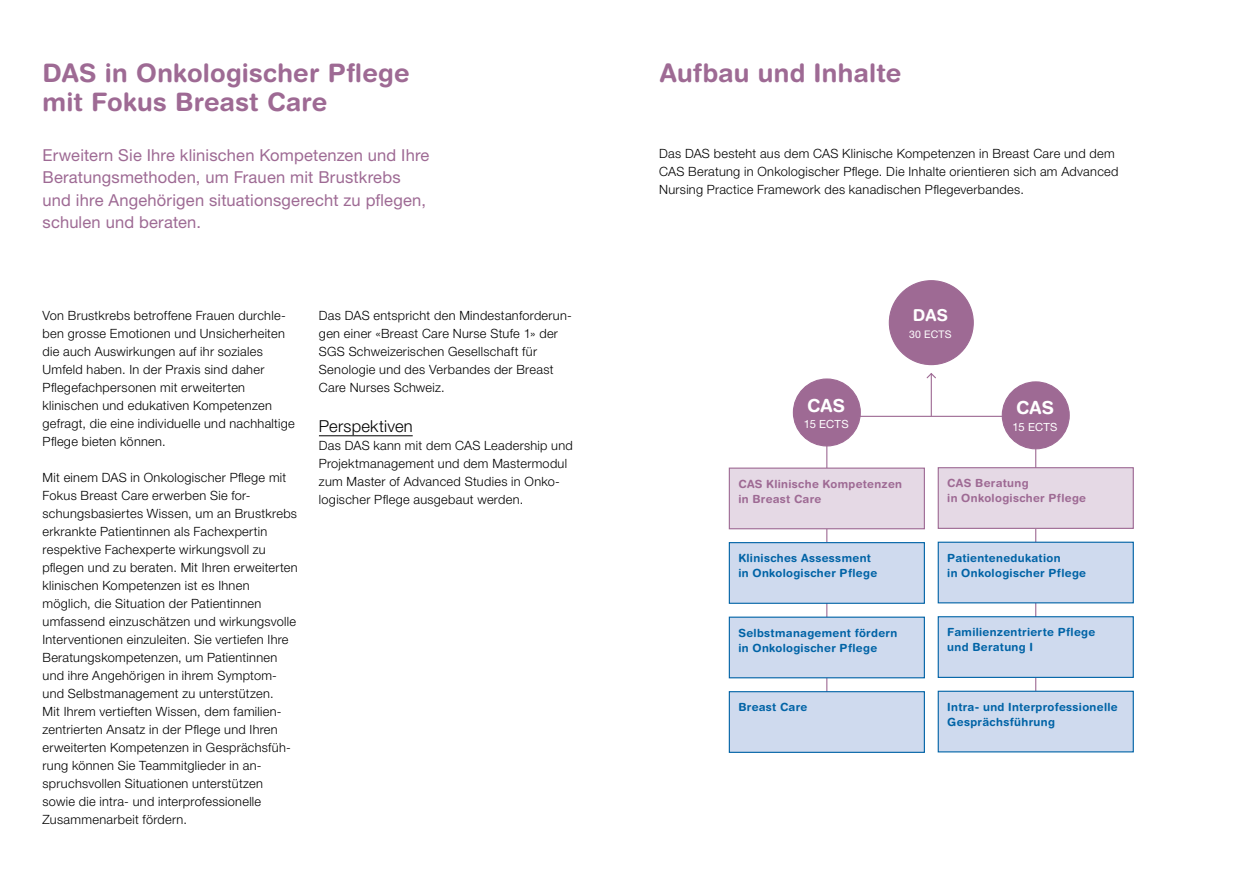
<style>
.page{position:relative;width:1246px;height:893px;background:#fff}
.page>*{position:absolute;margin:0;border:0;box-sizing:border-box;transform-origin:0 0}
.t1{font:700 25.5px/28.5px "Helvetica Rounded LT Std";letter-spacing:.01em;color:#9e6a94}
.t2{font:700 18px "Helvetica Rounded LT Std";letter-spacing:.02em;color:#fff}
.t3{font:16.5px/22.5px "Helvetica Neue LT Std";letter-spacing:.01em;color:#9e6a94}
.t4{font:300 16.5px "Helvetica Neue LT Std";letter-spacing:.015em;color:#000}
.t5{font:700 16.5px "Helvetica Rounded LT Std";color:#fff}
.t6{font:300 12.75px/18px "Helvetica Neue LT Std";letter-spacing:.025em;color:#000}
.t7{font:700 11.25px/15px "Helvetica Rounded LT Std";letter-spacing:.03em;color:#0063a6}
.t8{font:700 11.25px/15px "Helvetica Rounded LT Std";letter-spacing:.03em;color:#9e6a94}
.t9{font:11.25px "Helvetica Neue LT Std";letter-spacing:.015em;color:#fff}
.t10{font:10.5px "Helvetica Neue LT Std";letter-spacing:.025em;color:#fff}
</style>
<div class="page">
<hr style="left:834px;top:416px;width:210px;height:1px;background:#9e6a94">
<hr style="left:826px;top:444px;width:1px;height:293px;background:#9e6a94">
<hr style="left:1035px;top:444px;width:1px;height:293px;background:#9e6a94">
<div style="left:1002px;top:382px;width:67px;height:67px;background:#9e6a94;border-radius:50%"></div>
<div style="left:1002px;top:381px;width:68px;height:68px;border:1px solid #9e6a94;border-radius:50%"></div>
<div style="left:793px;top:379px;width:67px;height:67px;background:#9e6a94;border-radius:50%"></div>
<div style="left:793px;top:378px;width:68px;height:68px;border:1px solid #9e6a94;border-radius:50%"></div>
<div style="left:729px;top:468px;width:195px;height:61px;background:#e5d9e5"></div>
<div style="left:729px;top:468px;width:196px;height:61px;border:1px solid #9e6a94"></div>
<div style="left:729px;top:543px;width:195px;height:60px;background:#cfdaee"></div>
<div style="left:729px;top:542px;width:196px;height:62px;border:1px solid #0063a6"></div>
<div style="left:729px;top:617px;width:195px;height:61px;background:#cfdaee"></div>
<div style="left:729px;top:617px;width:196px;height:61px;border:1px solid #0063a6"></div>
<div style="left:729px;top:692px;width:195px;height:60px;background:#cfdaee"></div>
<div style="left:729px;top:691px;width:196px;height:62px;border:1px solid #0063a6"></div>
<div style="left:938px;top:468px;width:195px;height:60px;background:#e5d9e5"></div>
<div style="left:938px;top:467px;width:196px;height:62px;border:1px solid #9e6a94"></div>
<div style="left:938px;top:542px;width:195px;height:61px;background:#cfdaee"></div>
<div style="left:938px;top:542px;width:196px;height:61px;border:1px solid #0063a6"></div>
<div style="left:938px;top:617px;width:195px;height:60px;background:#cfdaee"></div>
<div style="left:938px;top:616px;width:196px;height:62px;border:1px solid #0063a6"></div>
<div style="left:938px;top:691px;width:195px;height:61px;background:#cfdaee"></div>
<div style="left:938px;top:691px;width:196px;height:61px;border:1px solid #0063a6"></div>
<svg style="left:926px;top:373px;width:10px;height:6px"></svg>
<hr style="left:931px;top:374px;width:1px;height:42px;background:#9e6a94">
<div style="left:889px;top:281px;width:84px;height:84px;background:#9e6a94;border-radius:50%"></div>
<hr style="left:319px;top:435px;width:94px;height:1px;background:#000">
<h1 class="t1" style="left:43px;top:59px;width:369px">DAS in Onkologischer Pflege mit Fokus Breast Care</h1>
<p class="t3" style="left:43px;top:143px;width:388px">Erweitern Sie Ihre klinischen Kompetenzen und Ihre Beratungsmethoden, um Frauen mit Brustkrebs und ihre Angehörigen situationsgerecht zu pflegen, schulen und beraten.</p>
<p class="t6" style="left:43px;top:306px;width:254px">Von Brustkrebs betroffene Frauen durchle&shy;ben grosse Emotionen und Unsicherheiten die auch Auswirkungen auf ihr soziales Umfeld haben. In der Praxis sind daher Pflegefachpersonen mit erweiterten klinischen und edukativen Kompetenzen gefragt, die eine individuelle und nachhaltige Pflege bieten können.</p>
<p class="t6" style="left:43px;top:468px;width:257px">Mit einem DAS in Onkologischer Pflege mit Fokus Breast Care erwerben Sie for&shy;schungsbasiertes Wissen, um an Brustkrebs erkrankte Patientinnen als Fachexpertin respektive Fachexperte wirkungsvoll zu pflegen und zu beraten. Mit Ihren erweiterten klinischen Kompetenzen ist es Ihnen möglich, die Situation der Patientinnen umfassend einzuschätzen und wirkungsvolle Interventionen einzuleiten. Sie vertiefen Ihre Beratungskompetenzen, um Patientinnen und ihre Angehörigen in ihrem Symptom&shy;und Selbstmanagement zu unterstützen.<br>Mit Ihrem vertieften Wissen, dem familien&shy;zentrierten Ansatz in der Pflege und Ihren erweiterten Kompetenzen in Gesprächsfüh&shy;rung können Sie Teammitglieder in an&shy;spruchsvollen Situationen unterstützen sowie die intra- und interprofessionelle Zusammenarbeit fördern.</p>
<p class="t6" style="left:319px;top:306px;width:254px">Das DAS entspricht den Mindestanforderun&shy;gen einer «Breast Care Nurse Stufe 1» der SGS Schweizerischen Gesellschaft für Senologie und des Verbandes der Breast Care Nurses Schweiz.</p>
<p class="t4" style="left:319px;top:416px;width:95px">Perspektiven</p>
<p class="t6" style="left:319px;top:436px;width:255px">Das DAS kann mit dem CAS Leadership und Projektmanagement und dem Mastermodul zum Master of Advanced Studies in Onko&shy;logischer Pflege ausgebaut werden.</p>
<h1 class="t1" style="left:660px;top:59px;width:243px">Aufbau und Inhalte</h1>
<p class="t6" style="left:659px;top:144px;width:461px">Das DAS besteht aus dem CAS Klinische Kompetenzen in Breast Care und dem<br>CAS Beratung in Onkologischer Pflege. Die Inhalte orientieren sich am Advanced<br>Nursing Practice Framework des kanadischen Pflegeverbandes.</p>
<h2 class="t2" style="left:807px;top:394px;width:40px">CAS</h2>
<p class="t9" style="left:804px;top:417px;width:46px">15 ECTS</p>
<p class="t5" style="left:913px;top:305px;width:37px">DAS</p>
<p class="t10" style="left:909px;top:328px;width:44px">30 ECTS</p>
<h2 class="t2" style="left:1016px;top:397px;width:40px">CAS</h2>
<p class="t9" style="left:1013px;top:420px;width:46px">15 ECTS</p>
<p class="t8" style="left:738px;top:476px;width:165px">CAS Klinische Kompetenzen in Breast Care</p>
<p class="t8" style="left:947px;top:475px;width:140px">CAS Beratung<br>in Onkologischer Pflege</p>
<p class="t7" style="left:738px;top:550px;width:140px">Klinisches Assessment in Onkologischer Pflege</p>
<p class="t7" style="left:947px;top:550px;width:140px">Patientenedukation<br>in Onkologischer Pflege</p>
<p class="t7" style="left:738px;top:625px;width:160px">Selbstmanagement fördern in Onkologischer Pflege</p>
<p class="t7" style="left:947px;top:624px;width:149px">Familienzentrierte Pflege und Beratung I</p>
<p class="t7" style="left:738px;top:699px;width:71px">Breast Care</p>
<p class="t7" style="left:947px;top:699px;width:172px">Intra- und Interprofessionelle<br>Gesprächsführung</p>
</div>
